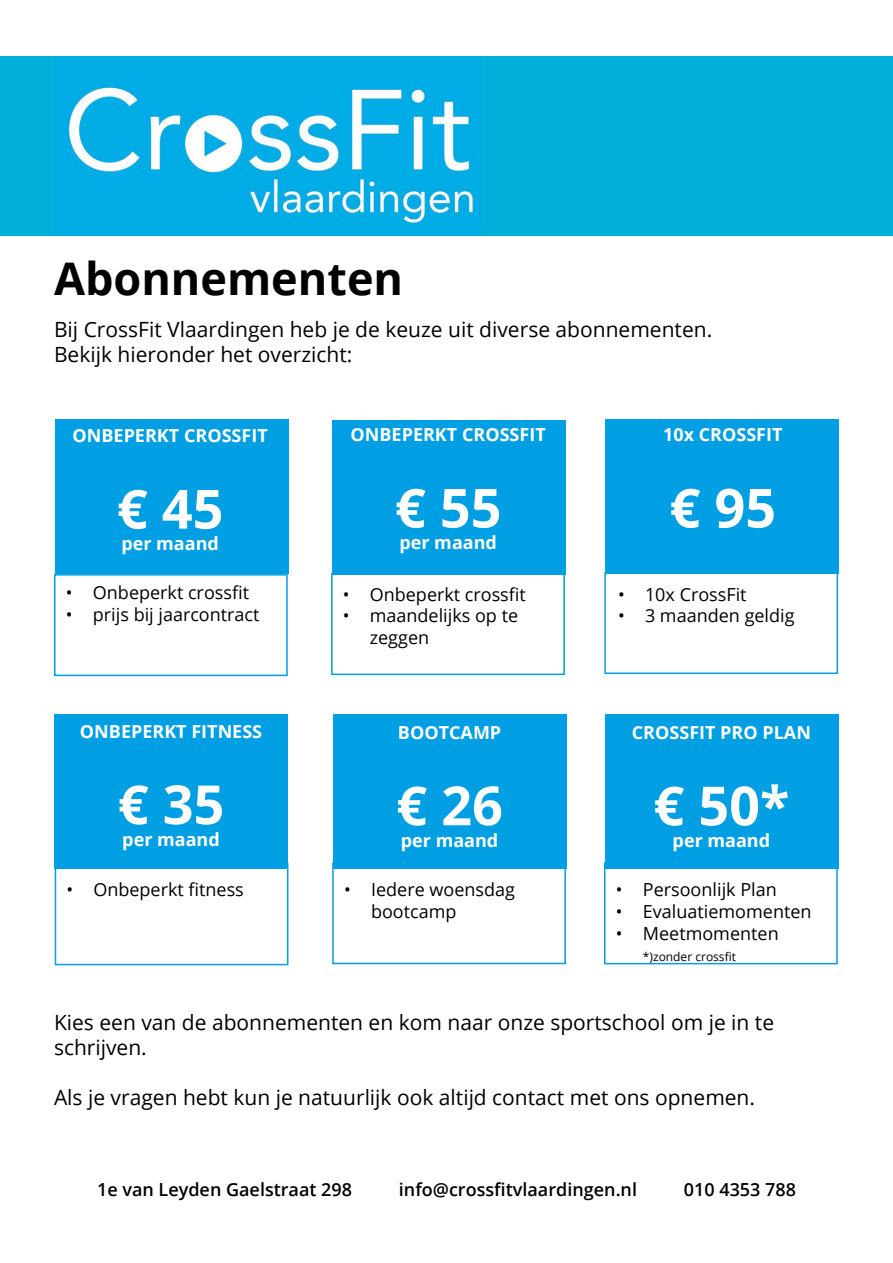
<style>
.page{position:relative;width:893px;height:1263px;background:#fff}
.page>*{position:absolute;margin:0;border:0;box-sizing:border-box;transform-origin:0 0}
.t1{font:700 54px "Open Sans";color:#fff}
.t2{font:700 45px "Open Sans";color:#000}
.t3{font:21px/25.2px "Open Sans";color:#000}
.t4{font:18px/21.6px "Open Sans";color:#000}
.t5{font:700 18px "Open Sans";color:#fff}
.t6{font:600 18px "Open Sans";color:#000}
.t7{font:12px "Open Sans";color:#000}
</style>
<div class="page">
<div style="left:1px;top:56px;width:892px;height:179px;background:#02afd8"></div>
<img style="left:54px;top:56px;width:428px;height:178px">
<div style="left:55px;top:420px;width:233px;height:154px;background:#009fe3"></div>
<div style="left:54px;top:574px;width:234px;height:102px;border:2px solid #009fe3"></div>
<div style="left:332px;top:420px;width:233px;height:154px;background:#009fe3"></div>
<div style="left:605px;top:420px;width:234px;height:154px;background:#009fe3"></div>
<div style="left:331px;top:573px;width:234px;height:102px;border:2px solid #009fe3"></div>
<div style="left:604px;top:572px;width:234px;height:102px;border:2px solid #009fe3"></div>
<div style="left:55px;top:714px;width:233px;height:155px;background:#009fe3"></div>
<div style="left:55px;top:863px;width:233px;height:102px;border:2px solid #009fe3"></div>
<div style="left:333px;top:714px;width:234px;height:154px;background:#009fe3"></div>
<div style="left:332px;top:862px;width:234px;height:102px;border:2px solid #009fe3"></div>
<div style="left:605px;top:714px;width:233px;height:155px;background:#009fe3"></div>
<div style="left:604px;top:862px;width:234px;height:102px;border:2px solid #009fe3"></div>
<h2 class="t2" style="left:54px;top:246px;width:351px">Abonnementen</h2>
<p class="t3" style="left:54px;top:316px;width:660px">Bij CrossFit Vlaardingen heb je de keuze uit diverse abonnementen.<br>Bekijk hieronder het overzicht:</p>
<p class="t5" style="left:73px;top:423px;width:197px">ONBEPERKT CROSSFIT</p>
<h1 class="t1" style="left:117px;top:471px;width:108px">€ 45</h1>
<p class="t5" style="left:121px;top:531px;width:99px">per maand</p>
<p class="t4" style="left:66px;top:581px;width:185px">• Onbeperkt crossfit</p>
<p class="t4" style="left:66px;top:603px;width:195px">• prijs bij jaarcontract</p>
<p class="t5" style="left:80px;top:718px;width:184px">ONBEPERKT FITNESS</p>
<h1 class="t1" style="left:118px;top:766px;width:108px">€ 35</h1>
<p class="t5" style="left:122px;top:826px;width:99px">per maand</p>
<p class="t4" style="left:66px;top:878px;width:179px">• Onbeperkt fitness</p>
<p class="t5" style="left:351px;top:422px;width:197px">ONBEPERKT CROSSFIT</p>
<h1 class="t1" style="left:395px;top:470px;width:108px">€ 55</h1>
<p class="t5" style="left:399px;top:530px;width:99px">per maand</p>
<p class="t4" style="left:343px;top:583px;width:185px">• Onbeperkt crossfit</p>
<p class="t4" style="left:370px;top:604px;width:150px;text-indent:-27px">• maandelijks op te zeggen</p>
<p class="t5" style="left:398px;top:719px;width:105px">BOOTCAMP</p>
<h1 class="t1" style="left:396px;top:767px;width:108px">€ 26</h1>
<p class="t5" style="left:401px;top:827px;width:99px">per maand</p>
<p class="t4" style="left:371px;top:878px;width:145px;text-indent:-27px">• Iedere woensdag bootcamp</p>
<p class="t5" style="left:663px;top:422px;width:121px">10x CROSSFIT</p>
<h1 class="t1" style="left:670px;top:470px;width:108px">€ 95</h1>
<p class="t4" style="left:618px;top:583px;width:130px">• 10x CrossFit</p>
<p class="t4" style="left:618px;top:604px;width:178px">• 3 maanden geldig</p>
<p class="t5" style="left:632px;top:720px;width:181px">CROSSFIT PRO PLAN</p>
<h1 class="t1" style="left:653px;top:768px;width:137px">€ 50*</h1>
<p class="t5" style="left:673px;top:828px;width:99px">per maand</p>
<p class="t4" style="left:616px;top:878px;width:162px">• Persoonlijk Plan</p>
<p class="t4" style="left:616px;top:900px;width:197px">• Evaluatiemomenten</p>
<p class="t4" style="left:616px;top:922px;width:164px">• Meetmomenten</p>
<p class="t7" style="left:643px;top:948px;width:95px">*)zonder crossfit</p>
<p class="t3" style="left:54px;top:1009px;width:722px">Kies een van de abonnementen en kom naar onze sportschool om je in te schrijven.</p>
<p class="t3" style="left:54px;top:1084px;width:703px">Als je vragen hebt kun je natuurlijk ook altijd contact met ons opnemen.</p>
<p class="t6" style="left:97px;top:1177px;width:256px">1e van Leyden Gaelstraat 298</p>
<p class="t6" style="left:399px;top:1177px;width:240px">info@crossfitvlaardingen.nl</p>
<p class="t6" style="left:684px;top:1177px;width:114px">010 4353 788</p>
</div>
